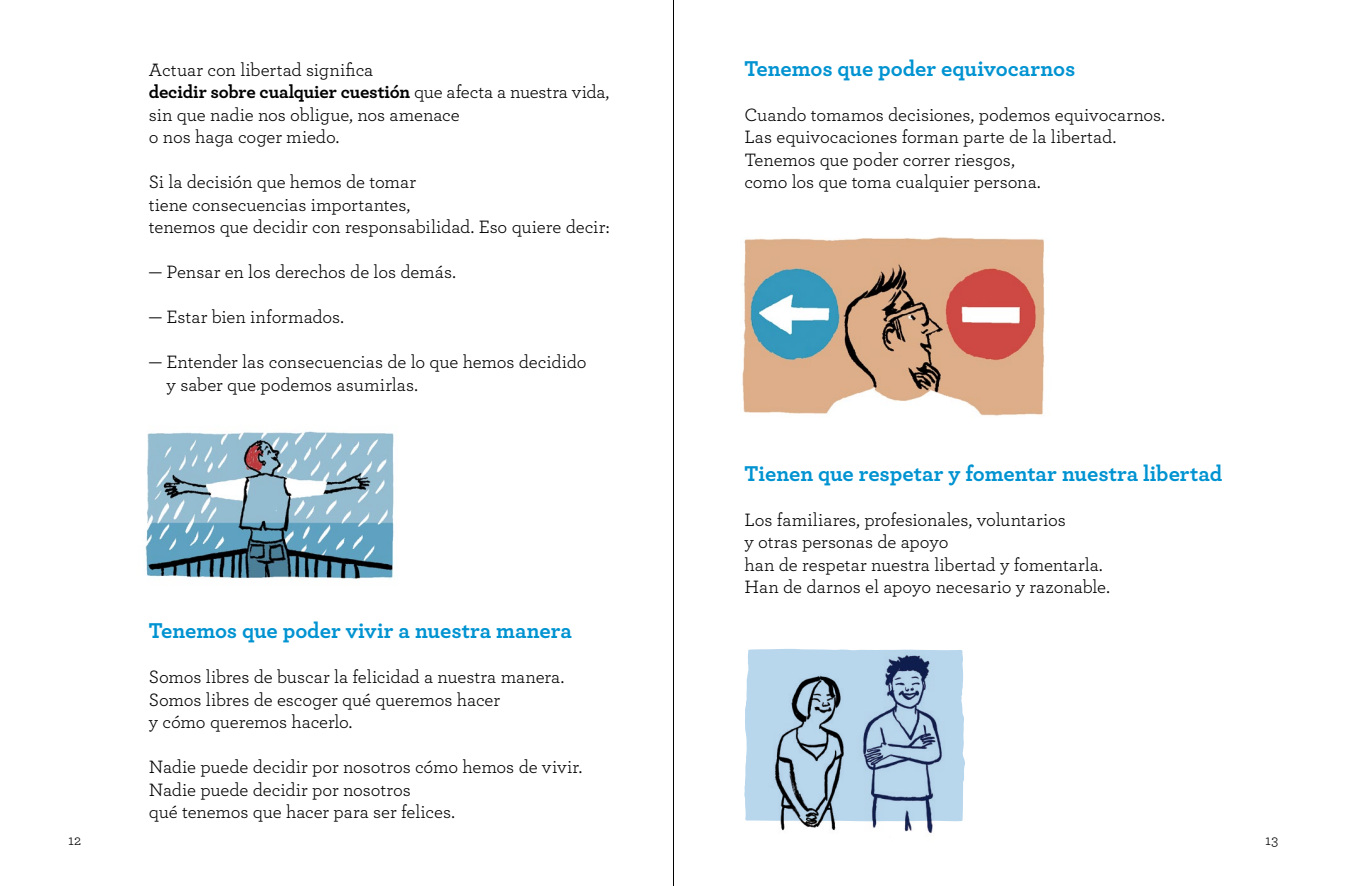
<style>
.page{position:relative;width:1347px;height:886px;background:#fff}
.page>*{position:absolute;margin:0;border:0;box-sizing:border-box;transform-origin:0 0}
.t1{font:700 22.5px "Archer";color:#0093d1}
.t2{font:18.75px/22.5px "Archer";letter-spacing:-.005em;color:#000}
.t3{font:15px "Archer";color:#000}
.s1{font-weight:700}
</style>
<div class="page">
<hr style="left:673px;top:0;width:1px;height:886px;background:#000">
<img style="left:742px;top:237px;width:303px;height:179px">
<img style="left:145px;top:431px;width:249px;height:148px">
<svg style="left:744px;top:649px;width:221px;height:172px;background:#c0daee"></svg>
<img style="left:856px;top:649px;width:96px;height:184px">
<img style="left:755px;top:649px;width:90px;height:182px">
<p class="t2" style="left:149px;top:57px;width:462px">Actuar con libertad significa<br><span class="s1">decidir sobre cualquier cuestión</span> que afecta a nuestra vida, sin que nadie nos obligue, nos amenace<br>o nos haga coger miedo.</p>
<p class="t2" style="left:149px;top:170px;width:462px">Si la decisión que hemos de tomar<br>tiene consecuencias importantes,<br>tenemos que decidir con responsabilidad. Eso quiere decir:</p>
<p class="t2" style="left:149px;top:260px;width:308px">— Pensar en los derechos de los demás.</p>
<p class="t2" style="left:149px;top:305px;width:197px">— Estar bien informados.</p>
<p class="t2" style="left:167px;top:350px;width:421px;text-indent:-18px">— Entender las consecuencias de lo que hemos decidido y saber que podemos asumirlas.</p>
<p class="t1" style="left:149px;top:613px;width:424px">Tenemos que poder vivir a nuestra manera</p>
<p class="t2" style="left:149px;top:665px;width:417px">Somos libres de buscar la felicidad a nuestra manera.<br>Somos libres de escoger qué queremos hacer<br>y cómo queremos hacerlo.</p>
<p class="t2" style="left:149px;top:755px;width:435px">Nadie puede decidir por nosotros cómo hemos de vivir.<br>Nadie puede decidir por nosotros<br>qué tenemos que hacer para ser felices.</p>
<p class="t1" style="left:744px;top:50px;width:332px">Tenemos que poder equivocarnos</p>
<p class="t2" style="left:744px;top:102px;width:422px">Cuando tomamos decisiones, podemos equivocarnos.<br>Las equivocaciones forman parte de la libertad.<br>Tenemos que poder correr riesgos,<br>como los que toma cualquier persona.</p>
<p class="t1" style="left:744px;top:455px;width:479px">Tienen que respetar y fomentar nuestra libertad</p>
<p class="t2" style="left:744px;top:507px;width:367px">Los familiares, profesionales, voluntarios<br>y otras personas de apoyo<br>han de respetar nuestra libertad y fomentarla.<br>Han de darnos el apoyo necesario y razonable.</p>
<p class="t3" style="left:68px;top:830px;width:15px">12</p>
<p class="t3" style="left:1265px;top:830px;width:15px">13</p>
</div>
